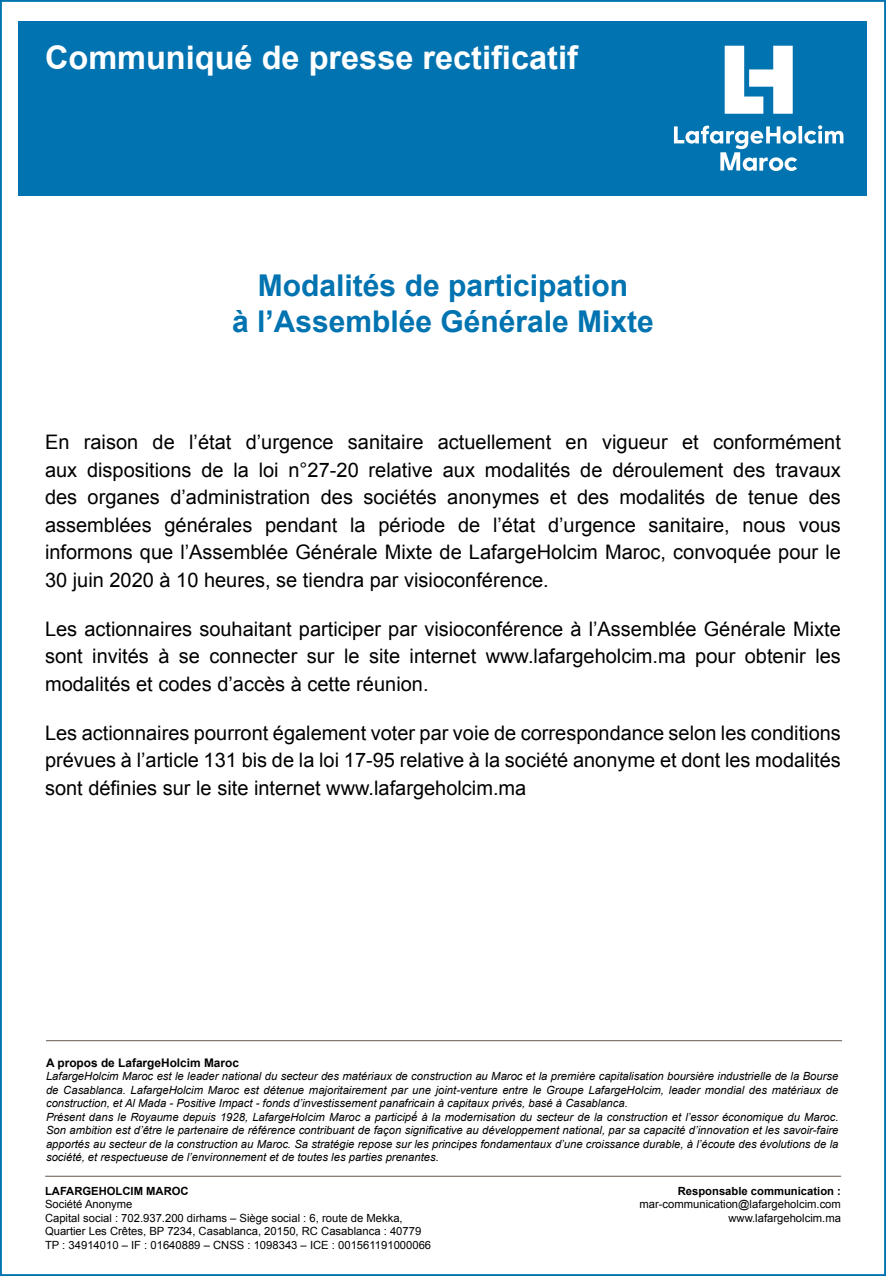
<style>
.page{position:relative;width:886px;height:1276px;background:#fff}
.page>*{position:absolute;margin:0;border:0;box-sizing:border-box;transform-origin:0 0}
.t1{font:700 32.5px "Arial";color:#fff}
.t2{font:700 30px/36px "Arial";color:#0073b0;text-align:center}
.t3{font:20px/27.5px "Arial";color:#000;text-align:justify}
.t4{font:700 12px "Arial";color:#000}
.t5{font:italic 11.25px/13.5px "Arial";color:#000}
.t6{font:11.25px/13.5px "Arial";color:#000}
.t7{font:700 11.25px "Arial";color:#000}
</style>
<div class="page">
<div style="left:19px;top:21px;width:848px;height:175px;background:#0073b0"></div>
<hr style="left:46px;top:1040px;width:796px;height:1px;background:#84776f">
<hr style="left:45px;top:1175px;width:796px;height:2px;background:#84776f">
<svg style="left:725px;top:46px;width:68px;height:68px"></svg>
<svg style="left:674px;top:125px;width:169px;height:46px"></svg>
<h1 class="t1" style="left:45px;top:37px;width:534px">Communiqué de presse rectificatif</h1>
<h2 class="t2" style="left:232px;top:268px;width:423px">Modalités de participation<br>à l’Assemblée Générale Mixte</h2>
<p class="t3" style="left:45px;top:429px;width:797px">En raison de l’état d’urgence sanitaire actuellement en vigueur et conformément aux dispositions de la loi n°27-20 relative aux modalités de déroulement des travaux des organes d’administration des sociétés anonymes et des modalités de tenue des assemblées générales pendant la période de l’état d’urgence sanitaire, nous vous informons que l’Assemblée Générale Mixte de LafargeHolcim Maroc, convoquée pour le 30 juin 2020 à 10 heures, se tiendra par visioconférence.</p>
<h3 class="t3" style="left:45px;top:615px;width:797px">Les actionnaires souhaitant participer par visioconférence à l’Assemblée Générale Mixte sont invités à se connecter sur le site internet www.lafargeholcim.ma pour obtenir les modalités et codes d’accès à cette réunion.</h3>
<p class="t3" style="left:45px;top:719px;width:797px">Les actionnaires pourront également voter par voie de correspondance selon les conditions prévues à l’article 131 bis de la loi 17-95 relative à la société anonyme et dont les modalités sont définies sur le site internet www.lafargeholcim.ma</p>
<p class="t4" style="left:46px;top:1054px;width:194px">A propos de LafargeHolcim Maroc</p>
<p class="t5" style="left:46px;top:1069px;width:794px">LafargeHolcim Maroc est le leader national du secteur des matériaux de construction au Maroc et la première capitalisation boursière industrielle de la Bourse de Casablanca. LafargeHolcim Maroc est détenue majoritairement par une joint-venture entre le Groupe LafargeHolcim, leader mondial des matériaux de construction, et Al Mada - Positive Impact - fonds d’investissement panafricain à capitaux privés, basé à Casablanca.<br>Présent dans le Royaume depuis 1928, LafargeHolcim Maroc a participé́ à la modernisation du secteur de la construction et l’essor économique du Maroc.<br>Son ambition est d’être le partenaire de référence contribuant de façon significative au développement national, par sa capacité d’innovation et les savoir-faire apportés au secteur de la construction au Maroc. Sa stratégie repose sur les principes fondamentaux d’une croissance durable, à l’écoute des évolutions de la société, et respectueuse de l’environnement et de toutes les parties prenantes.</p>
<p class="t7" style="left:45px;top:1183px;width:145px">LAFARGEHOLCIM MAROC</p>
<p class="t6" style="left:45px;top:1197px;width:388px">Société Anonyme<br>Capital social : 702.937.200 dirhams – Siège social : 6, route de Mekka, Quartier Les Crêtes, BP 7234, Casablanca, 20150, RC Casablanca : 40779<br>TP : 34914010 – IF : 01640889 – CNSS : 1098343 – ICE : 001561191000066</p>
<p class="t7" style="left:678px;top:1183px;width:165px">Responsable communication :</p>
<p class="t6" style="left:639px;top:1197px;width:203px;text-align:right">mar-communication@lafargeholcim.com www.lafargeholcim.ma</p>
</div>
